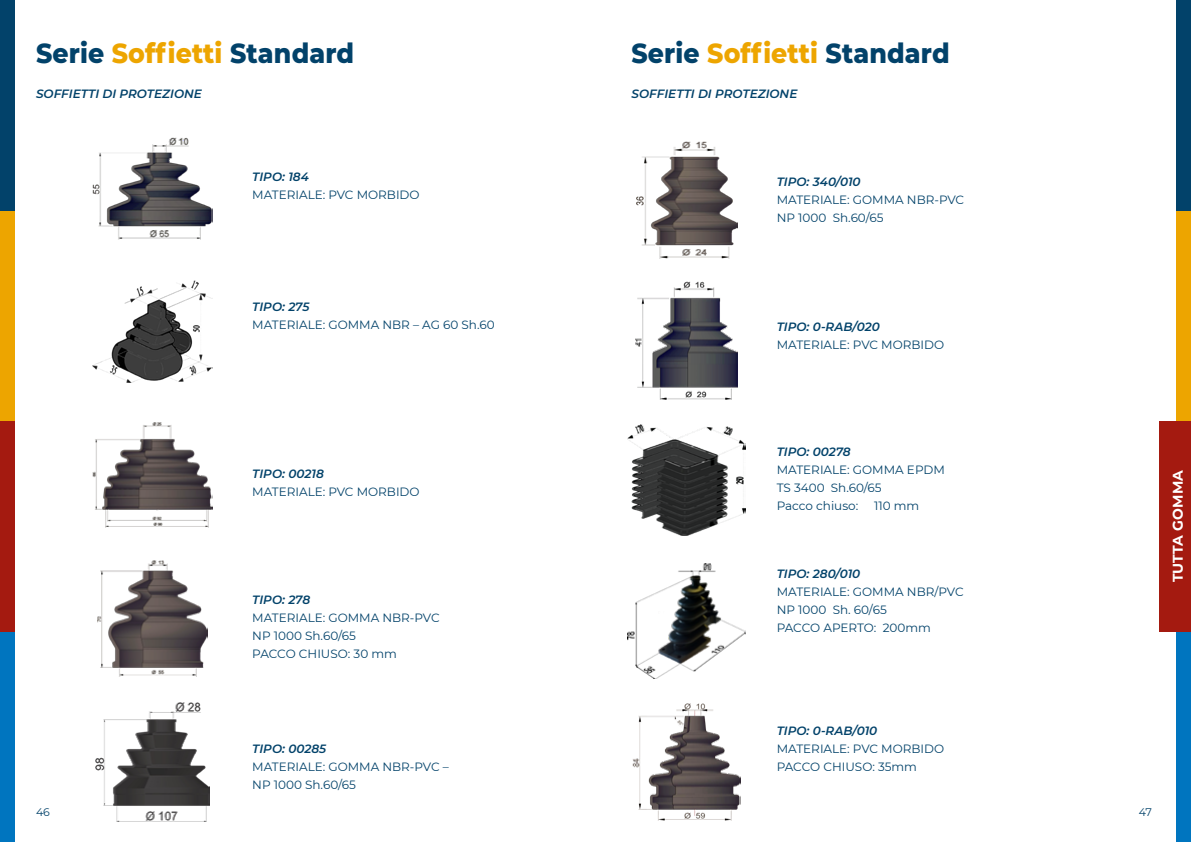
<style>
.page{position:relative;width:1191px;height:842px;background:#fff}
.page>*{position:absolute;margin:0;border:0;box-sizing:border-box;transform-origin:0 0}
.t1{font:800 28px "Montserrat";letter-spacing:.005em;color:#02426a;scale:.9 1}
.t2{font:700 14px "Montserrat";letter-spacing:.01em;color:#fff}
.t3{font:12px/18px "Montserrat";color:#02426a}
.t4{font:italic 600 12px "Montserrat";color:#02426a}
.t5{font:11px "Montserrat";color:#02426a}
.s1{color:#eda500}
</style>
<div class="page">
<img style="left:92px;top:137px;width:120px;height:103px">
<img style="left:97px;top:560px;width:110px;height:116px">
<img style="left:92px;top:281px;width:120px;height:102px">
<img style="left:92px;top:423px;width:120px;height:104px">
<img style="left:95px;top:702px;width:114px;height:120px">
<div style="left:0;top:631px;width:14px;height:211px;background:#0075bf"></div>
<div style="left:0;top:421px;width:14px;height:210px;background:#a41a10"></div>
<div style="left:0;top:210px;width:14px;height:211px;background:#eda500"></div>
<div style="left:0;top:0;width:14px;height:210px;background:#02426a"></div>
<img style="left:636px;top:141px;width:101px;height:118px">
<img style="left:635px;top:281px;width:102px;height:118px">
<img style="left:628px;top:425px;width:117px;height:111px">
<img style="left:628px;top:563px;width:117px;height:115px">
<img style="left:632px;top:703px;width:109px;height:117px">
<div style="left:1176px;top:631px;width:15px;height:211px;background:#0075bf"></div>
<div style="left:1176px;top:210px;width:15px;height:211px;background:#eda500"></div>
<div style="left:1176px;top:0;width:15px;height:210px;background:#02426a"></div>
<div style="left:1160px;top:421px;width:31px;height:210px;background:#a41a10"></div>
<h1 class="t1" style="left:36px;top:33px;width:355px">Serie <span class="s1">Soffietti</span> Standard</h1>
<h1 class="t1" style="left:631px;top:33px;width:355px">Serie <span class="s1">Soffietti</span> Standard</h1>
<p class="t4" style="left:36px;top:85px;width:167px">SOFFIETTI DI PROTEZIONE</p>
<p class="t4" style="left:631px;top:85px;width:167px">SOFFIETTI DI PROTEZIONE</p>
<p class="t4" style="left:252px;top:168px;width:58px">TIPO: 184</p>
<p class="t3" style="left:252px;top:185px;width:169px">MATERIALE: PVC MORBIDO</p>
<p class="t4" style="left:776px;top:173px;width:85px">TIPO: 340/010</p>
<p class="t3" style="left:776px;top:190px;width:189px">MATERIALE: GOMMA NBR-PVC<br>NP 1000 Sh.60/65</p>
<p class="t4" style="left:252px;top:298px;width:59px">TIPO: 275</p>
<p class="t3" style="left:252px;top:316px;width:244px">MATERIALE: GOMMA NBR – AG 60 Sh.60</p>
<p class="t4" style="left:776px;top:319px;width:104px">TIPO: 0-RAB/020</p>
<p class="t3" style="left:776px;top:336px;width:169px">MATERIALE: PVC MORBIDO</p>
<p class="t4" style="left:252px;top:465px;width:73px">TIPO: 00218</p>
<p class="t3" style="left:252px;top:482px;width:169px">MATERIALE: PVC MORBIDO</p>
<p class="t4" style="left:252px;top:591px;width:59px">TIPO: 278</p>
<p class="t3" style="left:252px;top:608px;width:189px">MATERIALE: GOMMA NBR-PVC<br>NP 1000 Sh.60/65<br>PACCO CHIUSO: 30 mm</p>
<p class="t4" style="left:776px;top:443px;width:76px">TIPO: 00278</p>
<p class="t3" style="left:776px;top:460px;width:170px">MATERIALE: GOMMA EPDM<br>TS 3400 Sh.60/65<br>Pacco chiuso:</p>
<p class="t3" style="left:874px;top:496px;width:47px">110 mm</p>
<p class="t4" style="left:776px;top:565px;width:85px">TIPO: 280/010</p>
<p class="t3" style="left:776px;top:582px;width:188px">MATERIALE: GOMMA NBR/PVC<br>NP 1000 Sh. 60/65<br>PACCO APERTO: 200mm</p>
<p class="t2" style="left:1167px;top:582px;width:114px;rotate:-90deg">TUTTA GOMMA</p>
<p class="t4" style="left:252px;top:740px;width:75px">TIPO: 00285</p>
<p class="t3" style="left:252px;top:757px;width:198px">MATERIALE: GOMMA NBR-PVC –<br>NP 1000 Sh.60/65</p>
<p class="t4" style="left:776px;top:722px;width:102px">TIPO: 0-RAB/010</p>
<p class="t3" style="left:776px;top:739px;width:169px">MATERIALE: PVC MORBIDO<br>PACCO CHIUSO: 35mm</p>
<p class="t5" style="left:36px;top:804px;width:15px">46</p>
<p class="t5" style="left:1138px;top:804px;width:15px">47</p>
</div>
